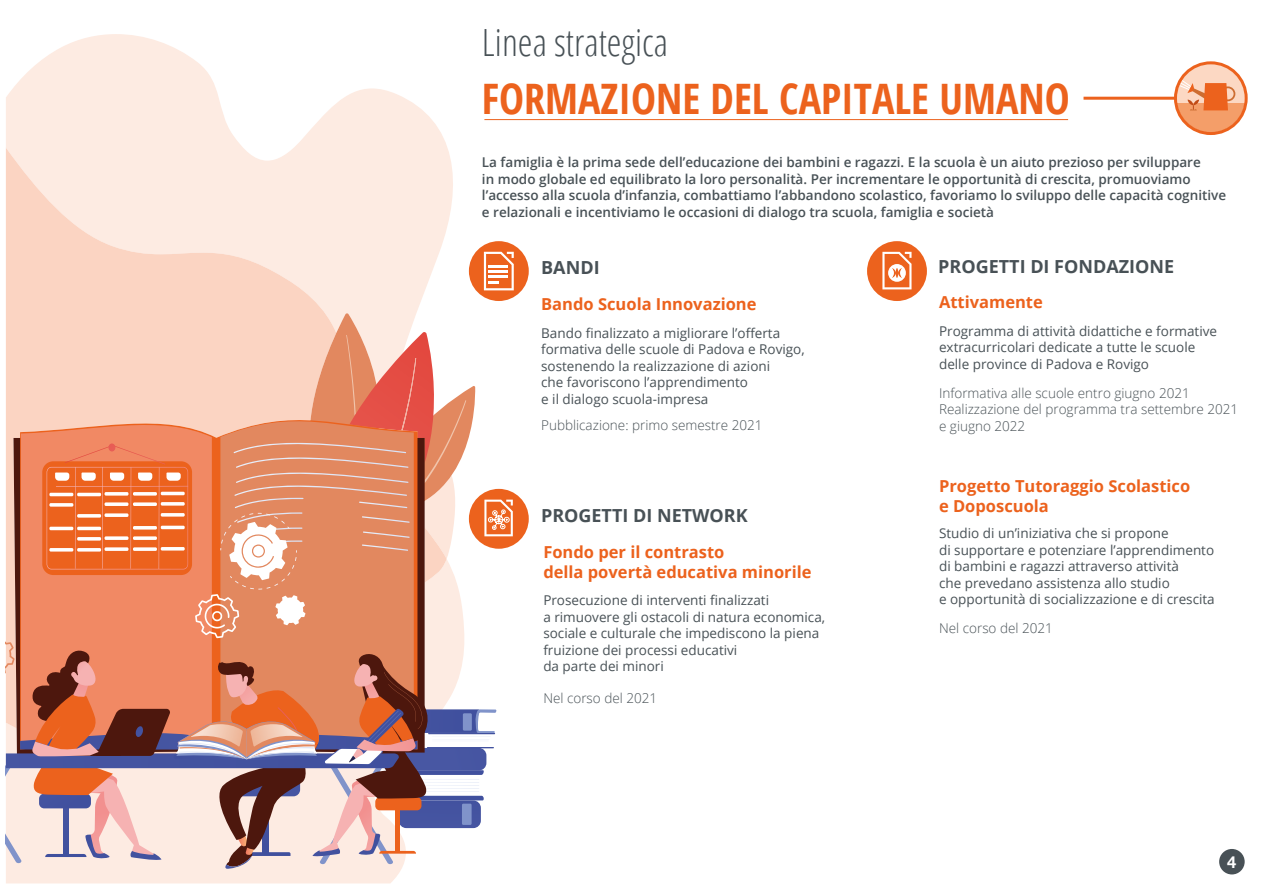
<style>
.page{position:relative;width:1263px;height:893px;background:#fff}
.page>*{position:absolute;margin:0;border:0;box-sizing:border-box;transform-origin:0 0}
.t1{font:700 condensed 42px "Open Sans";color:#ec621d}
.t2{font:300 37.5px "Open Sans Condensed";color:#485156}
.t3{font:700 18px "Open Sans";color:#485156}
.t4{font:700 16.5px/19.5px "Open Sans";color:#ec621d}
.t5{font:700 16.5px "Helvetica Neue";color:#fff}
.t6{font:13.5px/16.5px "Open Sans";color:#485156}
.t7{font:600 13.5px/16.5px "Open Sans";color:#485156}
.t8{font:300 13.5px/16.5px "Open Sans";color:#485156}
</style>
<div class="page">
<div style="left:1219px;top:849px;width:26px;height:25px;background:#485156;border-radius:50%"></div>
<hr style="left:1083px;top:97px;width:164px;height:3px;background:#ec621d">
<svg style="left:6px;top:34px;width:447px;height:849px;fill:#fdebe2"></svg>
<svg style="left:6px;top:148px;width:441px;height:165px;fill:#fdebe2"></svg>
<svg style="left:1176px;top:65px;width:68px;height:38px"></svg>
<svg style="left:1176px;top:103px;width:68px;height:30px;fill:#f49e69"></svg>
<svg style="left:1177px;top:78px;width:58px;height:32px"></svg>
<div style="left:1174px;top:61px;width:74px;height:74px;border:3px solid #ec621d;border-radius:50%"></div>
<div style="left:469px;top:241px;width:60px;height:60px;background:#ec621d;border-radius:50%"></div>
<svg style="left:484px;top:252px;width:30px;height:38px"></svg>
<div style="left:469px;top:489px;width:60px;height:60px;background:#ec621d;border-radius:50%"></div>
<div style="left:867px;top:241px;width:60px;height:60px;background:#ec621d;border-radius:50%"></div>
<svg style="left:882px;top:252px;width:29px;height:37px"></svg>
<svg style="left:6px;top:313px;width:507px;height:556px"></svg>
<hr style="left:484px;top:119px;width:584px;height:1px;background:#ec621d">
<h2 class="t2" style="left:482px;top:17px;width:188px">Linea strategica</h2>
<h1 class="t1" style="left:482px;top:70px;width:589px">FORMAZIONE DEL CAPITALE UMANO</h1>
<p class="t7" style="left:482px;top:154px;width:746px">La famiglia è la prima sede dell’educazione dei bambini e ragazzi. E la scuola è un aiuto prezioso per sviluppare<br>in modo globale ed equilibrato la loro personalità. Per incrementare le opportunità di crescita, promuoviamo l’accesso alla scuola d’infanzia, combattiamo l’abbandono scolastico, favoriamo lo sviluppo delle capacità cognitive e relazionali e incentiviamo le occasioni di dialogo tra scuola, famiglia e società</p>
<h3 class="t3" style="left:541px;top:255px;width:60px">BANDI</h3>
<p class="t4" style="left:541px;top:294px;width:217px">Bando Scuola Innovazione</p>
<p class="t6" style="left:541px;top:324px;width:265px">Bando finalizzato a migliorare l’offerta formativa delle scuole di Padova e Rovigo, sostenendo la realizzazione di azioni<br>che favoriscono l’apprendimento<br>e il dialogo scuola-impresa</p>
<p class="t8" style="left:541px;top:416px;width:223px">Pubblicazione: primo semestre 2021</p>
<h3 class="t3" style="left:541px;top:503px;width:208px">PROGETTI DI NETWORK</h3>
<p class="t4" style="left:543px;top:542px;width:270px">Fondo per il contrasto<br>della povertà educativa minorile</p>
<p class="t6" style="left:543px;top:592px;width:283px">Prosecuzione di interventi finalizzati<br>a rimuovere gli ostacoli di natura economica, sociale e culturale che impediscono la piena fruizione dei processi educativi<br>da parte dei minori</p>
<p class="t8" style="left:543px;top:690px;width:115px">Nel corso del 2021</p>
<h3 class="t3" style="left:938px;top:253px;width:238px">PROGETTI DI FONDAZIONE</h3>
<p class="t4" style="left:939px;top:292px;width:105px">Attivamente</p>
<p class="t6" style="left:939px;top:322px;width:280px">Programma di attività didattiche e formative extracurricolari dedicate a tutte le scuole delle province di Padova e Rovigo</p>
<p class="t8" style="left:939px;top:384px;width:301px">Informativa alle scuole entro giugno 2021<br>Realizzazione del programma tra settembre 2021 e giugno 2022</p>
<p class="t4" style="left:939px;top:476px;width:253px">Progetto Tutoraggio Scolastico e Doposcuola</p>
<p class="t6" style="left:939px;top:525px;width:277px">Studio di un’iniziativa che si propone<br>di supportare e potenziare l’apprendimento di bambini e ragazzi attraverso attività<br>che prevedano assistenza allo studio<br>e opportunità di socializzazione e di crescita</p>
<p class="t8" style="left:939px;top:620px;width:115px">Nel corso del 2021</p>
<p class="t5" style="left:1227px;top:849px;width:11px">4</p>
</div>
